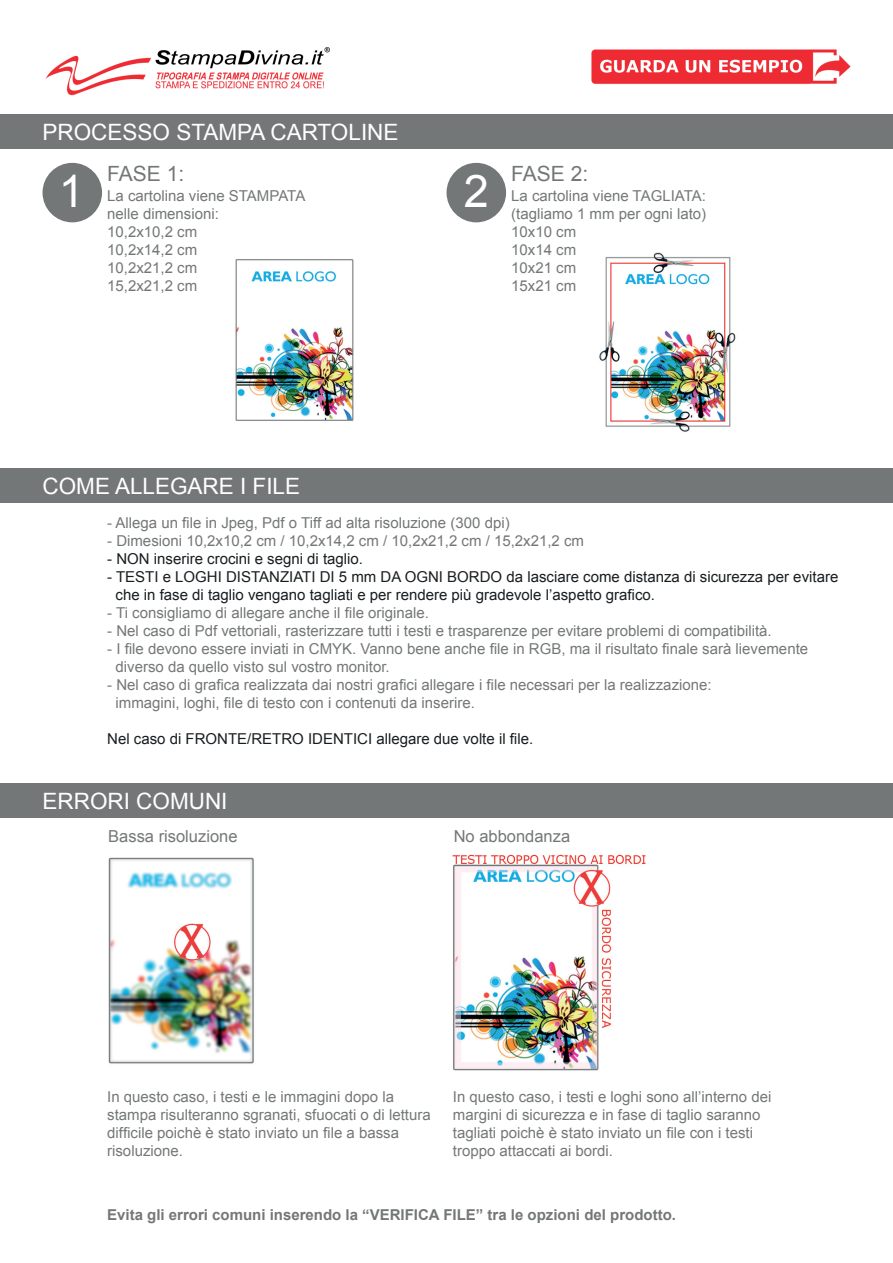
<style>
.page{position:relative;width:893px;height:1263px;background:#fff}
.page>*{position:absolute;margin:0;border:0;box-sizing:border-box;transform-origin:0 0}
.t1{font:45px "Arial";color:#fff}
.t2{font:22.5px "Arial";color:#fff}
.t3{font:21px "Arial";color:#747778}
.t4{font:16.5px "Arial";color:#747778}
.t5{font:15px/18px "Arial";color:#747778}
.t6{font:15px/18px "Arial";color:#181d20}
.t7{font:700 15px "Arial";color:#747778}
</style>
<div class="page">
<img style="left:45px;top:47px;width:285px;height:49px">
<img style="left:591px;top:49px;width:260px;height:35px">
<div style="left:0;top:115px;width:893px;height:34px;background:#747778"></div>
<div style="left:0;top:469px;width:893px;height:34px;background:#747778"></div>
<div style="left:0;top:784px;width:893px;height:34px;background:#747778"></div>
<div style="left:43px;top:163px;width:59px;height:59px;background:#747778;border-radius:50%"></div>
<div style="left:446px;top:163px;width:60px;height:59px;background:#747778;border-radius:50%"></div>
<img style="left:235px;top:259px;width:119px;height:162px">
<img style="left:599px;top:252px;width:137px;height:180px">
<img style="left:108px;top:857px;width:146px;height:207px">
<img style="left:452px;top:854px;width:194px;height:217px">
<h2 class="t2" style="left:43px;top:119px;width:357px">PROCESSO STAMPA CARTOLINE</h2>
<h3 class="t3" style="left:107px;top:162px;width:79px">FASE 1:</h3>
<h3 class="t3" style="left:511px;top:162px;width:79px">FASE 2:</h3>
<p class="t5" style="left:107px;top:187px;width:200px">La cartolina viene STAMPATA nelle dimensioni:<br>10,2x10,2 cm<br>10,2x14,2 cm<br>10,2x21,2 cm<br>15,2x21,2 cm</p>
<h1 class="t1" style="left:59px;top:167px;width:27px">1</h1>
<h1 class="t1" style="left:464px;top:167px;width:27px">2</h1>
<p class="t5" style="left:511px;top:187px;width:197px">La cartolina viene TAGLIATA: (tagliamo 1 mm per ogni lato)<br>10x10 cm<br>10x14 cm<br>10x21 cm<br>15x21 cm</p>
<h2 class="t2" style="left:43px;top:473px;width:259px">COME ALLEGARE I FILE</h2>
<p class="t5" style="left:107px;top:513px;width:404px">- Allega un file in Jpeg, Pdf o Tiff ad alta risoluzione (300 dpi)</p>
<p class="t5" style="left:107px;top:531px;width:478px">- Dimesioni 10,2x10,2 cm / 10,2x14,2 cm / 10,2x21,2 cm / 15,2x21,2 cm</p>
<p class="t6" style="left:107px;top:549px;width:257px">- NON inserire crocini e segni di taglio.</p>
<p class="t6" style="left:115px;top:567px;width:724px;text-indent:-8px">- TESTI e LOGHI DISTANZIATI DI 5 mm DA OGNI BORDO da lasciare come distanza di sicurezza per evitare che in fase di taglio vengano tagliati e per rendere più gradevole l’aspetto grafico.</p>
<p class="t5" style="left:107px;top:603px;width:323px">- Ti consigliamo di allegare anche il file originale.</p>
<p class="t5" style="left:107px;top:621px;width:666px">- Nel caso di Pdf vettoriali, rasterizzare tutti i testi e trasparenze per evitare problemi di compatibilità.</p>
<p class="t5" style="left:115px;top:639px;width:694px;text-indent:-8px">- I file devono essere inviati in CMYK. Vanno bene anche file in RGB, ma il risultato finale sarà lievemente diverso da quello visto sul vostro monitor.</p>
<p class="t5" style="left:115px;top:675px;width:598px;text-indent:-8px">- Nel caso di grafica realizzata dai nostri grafici allegare i file necessari per la realizzazione: immagini, loghi, file di testo con i contenuti da inserire.</p>
<p class="t6" style="left:107px;top:729px;width:427px">Nel caso di FRONTE/RETRO IDENTICI allegare due volte il file.</p>
<h2 class="t2" style="left:43px;top:788px;width:186px">ERRORI COMUNI</h2>
<p class="t4" style="left:108px;top:827px;width:131px">Bassa risoluzione</p>
<p class="t4" style="left:454px;top:827px;width:118px">No abbondanza</p>
<p class="t5" style="left:107px;top:1087px;width:325px">In questo caso, i testi e le immagini dopo la stampa risulteranno sgranati, sfuocati o di lettura difficile poichè è stato inviato un file a bassa risoluzione.</p>
<p class="t5" style="left:453px;top:1087px;width:320px">In questo caso, i testi e loghi sono all’interno dei margini di sicurezza e in fase di taglio saranno tagliati poichè è stato inviato un file con i testi troppo attaccati ai bordi.</p>
<p class="t7" style="left:107px;top:1206px;width:570px">Evita gli errori comuni inserendo la “VERIFICA FILE” tra le opzioni del prodotto.</p>
</div>
